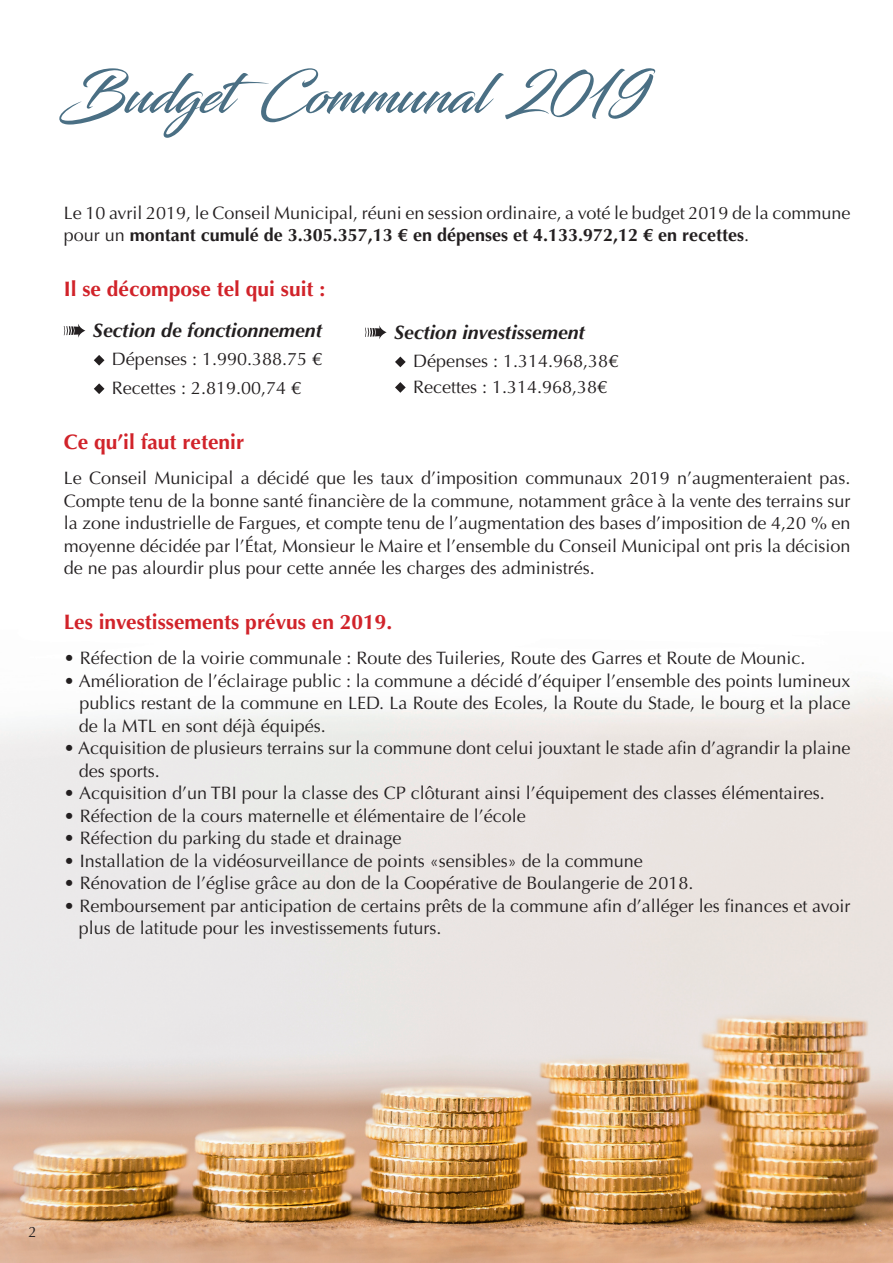
<style>
.page{position:relative;width:893px;height:1263px;background:#fff}
.page>*{position:absolute;margin:0;border:0;box-sizing:border-box;transform-origin:0 0}
.t1{font:54px "Blacksword";color:#4a6f84}
.t2{font:700 21px "Optima";color:#d1232a}
.t3{font:italic 700 19.5px "Optima";color:#231f20}
.t4{font:18px/22.5px "Optima";color:#231f20}
.t5{font:15px "Optima";color:#231f20}
.s1{font-weight:700}
</style>
<div class="page">
<img style="left:0;top:682px;width:893px;height:581px">
<svg style="left:64px;top:324px;width:21px;height:13px"></svg>
<svg style="left:94px;top:355px;width:10px;height:11px"></svg>
<svg style="left:94px;top:383px;width:10px;height:11px"></svg>
<svg style="left:365px;top:326px;width:22px;height:13px"></svg>
<svg style="left:395px;top:357px;width:11px;height:10px"></svg>
<svg style="left:395px;top:382px;width:11px;height:11px"></svg>
<h1 class="t1" style="left:60px;top:62px;width:589px">BudgetCommunal 2019</h1>
<p class="t4" style="left:64px;top:201px;width:788px">Le 10 avril 2019, le Conseil Municipal, réuni en session ordinaire, a voté le budget 2019 de la commune pour un <span class="s1">montant cumulé de 3.305.357,13 € en dépenses et 4.133.972,12 € en recettes</span>.</p>
<p class="t2" style="left:64px;top:277px;width:263px">Il se décompose tel qui suit :</p>
<p class="t3" style="left:93px;top:319px;width:231px">Section de fonctionnement</p>
<p class="t4" style="left:112px;top:345px;width:212px;line-height:28.5px">Dépenses : 1.990.388.75 €<br>Recettes : 2.819.00,74 €</p>
<p class="t2" style="left:64px;top:430px;width:182px">Ce qu’il faut retenir</p>
<p class="t4" style="left:64px;top:467px;width:788px;text-align:justify">Le Conseil Municipal a décidé que les taux d’imposition communaux 2019 n’augmenteraient pas.<br>Compte tenu de la bonne santé financière de la commune, notamment grâce à la vente des terrains sur la zone industrielle de Fargues, et compte tenu de l’augmentation des bases d’imposition de 4,20 % en moyenne décidée par l’État, Monsieur le Maire et l’ensemble du Conseil Municipal ont pris la décision de ne pas alourdir plus pour cette année les charges des administrés.</p>
<p class="t2" style="left:64px;top:610px;width:330px">Les investissements prévus en 2019.</p>
<p class="t4" style="left:64px;top:647px;width:743px">• Réfection de la voirie communale : Route des Tuileries, Route des Garres et Route de Mounic.</p>
<p class="t4" style="left:79px;top:670px;width:773px;text-align:justify;text-indent:-15px">• Amélioration de l’éclairage public : la commune a décidé d’équiper l’ensemble des points lumineux publics restant de la commune en LED. La Route des Ecoles, la Route du Stade, le bourg et la place de la MTL en sont déjà équipés.</p>
<p class="t4" style="left:79px;top:737px;width:773px;text-indent:-15px">• Acquisition de plusieurs terrains sur la commune dont celui jouxtant le stade afin d’agrandir la plaine des sports.</p>
<p class="t4" style="left:64px;top:782px;width:763px">• Acquisition d’un TBI pour la classe des CP clôturant ainsi l’équipement des classes élémentaires.</p>
<p class="t4" style="left:64px;top:805px;width:464px">• Réfection de la cours maternelle et élémentaire de l’école</p>
<p class="t4" style="left:64px;top:827px;width:339px">• Réfection du parking du stade et drainage</p>
<p class="t4" style="left:64px;top:850px;width:580px">• Installation de la vidéosurveillance de points «sensibles» de la commune</p>
<p class="t4" style="left:64px;top:872px;width:631px">• Rénovation de l’église grâce au don de la Coopérative de Boulangerie de 2018.</p>
<p class="t4" style="left:79px;top:895px;width:773px;text-indent:-15px">• Remboursement par anticipation de certains prêts de la commune afin d’alléger les finances et avoir plus de latitude pour les investissements futurs.</p>
<p class="t3" style="left:394px;top:320px;width:192px">Section investissement</p>
<p class="t4" style="left:413px;top:348px;width:207px;line-height:25.5px">Dépenses : 1.314.968,38€<br>Recettes : 1.314.968,38€</p>
<p class="t5" style="left:29px;top:1224px;width:10px">2</p>
</div>
